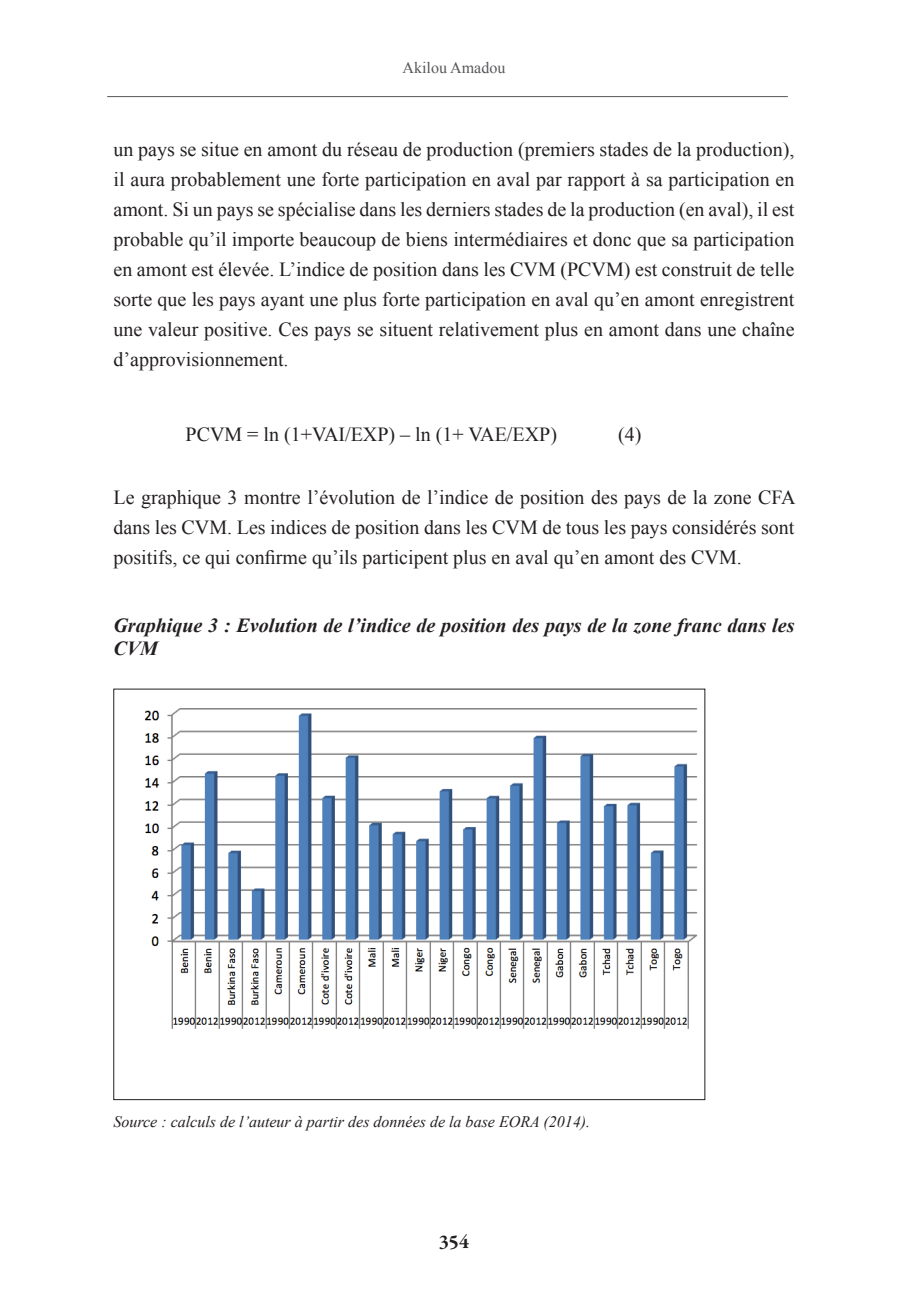
<style>
.page{position:relative;width:908px;height:1304px;background:#fff}
.page>*{position:absolute;margin:0;border:0;box-sizing:border-box;transform-origin:0 0}
.SANS_CESURE{font:20px/30px "Times New Roman";color:#231f20;text-align:justify}
.t1{font:italic 700 20px/23px "Times New Roman";color:#231f20}
.t2{font:700 20px "Garamond Premr Pro";color:#231f20}
.t3{font:italic 16px "Times New Roman";color:#231f20}
.autor_articulo{font:16px "Times New Roman";color:#57585a}
</style>
<div class="page">
<hr style="left:107px;top:96px;width:680px;height:1px;background:#57585a">
<img style="left:144px;top:708px;width:554px;height:321px">
<p class="autor_articulo" style="left:402px;top:57px;width:104px">Akilou Amadou</p>
<p class="SANS_CESURE" style="left:113px;top:134px;width:682px">un pays se situe en amont du réseau de production (premiers stades de la production), il aura probablement une forte participation en aval par rapport à sa participation en amont. Si un pays se spécialise dans les derniers stades de la production (en aval), il est probable qu’il importe beaucoup de biens intermédiaires et donc que sa participation en amont est élevée. L’indice de position dans les CVM (PCVM) est construit de telle sorte que les pays ayant une plus forte participation en aval qu’en amont enregistrent une valeur positive. Ces pays se situent relativement plus en amont dans une chaîne d’approvisionnement.</p>
<p class="SANS_CESURE" style="left:185px;top:419px;width:373px">PCVM = ln (1+VAI/EXP) – ln (1+ VAE/EXP)</p>
<p class="SANS_CESURE" style="left:617px;top:419px;width:25px">(4)</p>
<p class="SANS_CESURE" style="left:113px;top:482px;width:683px">Le graphique 3 montre l’évolution de l’indice de position des pays de la zone CFA dans les CVM. Les indices de position dans les CVM de tous les pays considérés sont positifs, ce qui confirme qu’ils participent plus en aval qu’en amont des CVM.</p>
<p class="t1" style="left:113px;top:614px;width:682px">Graphique 3 : Evolution de l’indice de position des pays de la zone franc dans les<br>CVM</p>
<p class="t3" style="left:113px;top:1111px;width:478px">Source : calculs de l’auteur à partir des données de la base EORA (2014).</p>
<p class="t2" style="left:438px;top:1229px;width:32px">354</p>
</div>
